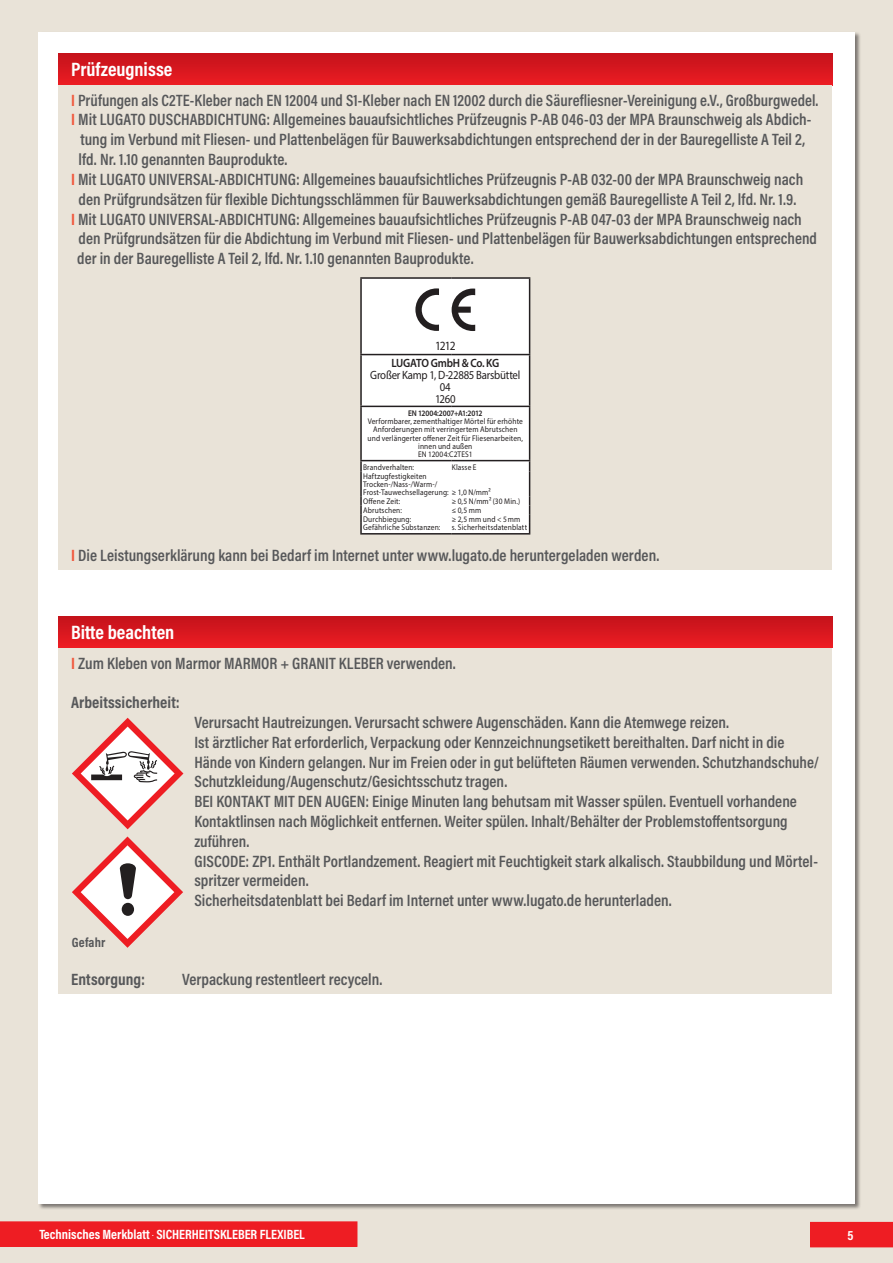
<style>
.page{position:relative;width:893px;height:1263px;background:#e9e3d8}
.page>*{position:absolute;margin:0;border:0;box-sizing:border-box;transform-origin:0 0}
.t1{font:700 19.5px "Acumin Pro Cond";color:#fff}
.t2{font:600 16.5px/19.8px "Acumin Pro Cond";color:#57585a}
.t3{font:700 16.5px "Acumin Pro Cond";letter-spacing:.005em;color:#57585a}
.t4{font:700 13.5px "Acumin Pro Cond";color:#fff}
.t5{font:700 13.5px "Acumin Pro Cond";letter-spacing:.015em;color:#57585a}
.t6{font:12.6px "Myriad Pro";color:#231f20;scale:.9 1}
.t7{font:12px/12px "Myriad Pro";letter-spacing:-.02em;color:#231f20;text-align:center;scale:.9 1}
.t8{font:600 12px "Myriad Pro";letter-spacing:-.025em;color:#231f20;scale:.9 1}
.t9{font:8.25px/8.2px "Myriad Pro";letter-spacing:.02em;color:#231f20;text-align:center;scale:.9 1}
.t10{font:600 8.25px "Myriad Pro";letter-spacing:-.015em;color:#231f20;scale:.9 1}
.s1{font-weight:700;color:#f0593e}
</style>
<div class="page">
<div style="left:38px;top:32px;width:817px;height:1171px;background:#fff"></div>
<div style="left:810px;top:1222px;width:83px;height:25px;background:#ee1d23"></div>
<div style="left:0;top:1221px;width:357px;height:26px;background:#ee1d23"></div>
<div style="left:58px;top:616px;width:774px;height:32px;background:linear-gradient(to bottom,#c2121b,#ed1d23)"></div>
<div style="left:58px;top:648px;width:774px;height:346px;background:#e9e3d8"></div>
<svg style="left:72px;top:836px;width:111px;height:112px"></svg>
<svg style="left:72px;top:718px;width:111px;height:111px"></svg>
<div style="left:58px;top:53px;width:774px;height:32px;background:linear-gradient(to bottom,#c3121b,#ea1c22)"></div>
<div style="left:58px;top:85px;width:774px;height:485px;background:#e9e3d8"></div>
<hr style="left:360px;top:277px;width:92px;height:2px;background:#231f20">
<hr style="left:452px;top:277px;width:78px;height:2px;background:#231f20">
<svg style="left:360px;top:278px;width:170px;height:256px;background:#ecebeb"></svg>
<p class="t1" style="left:71px;top:57px;width:103px">Prüfzeugnisse</p>
<p class="t2" style="left:71px;top:90px;width:749px"><span class="s1">I</span> Prüfungen als C2TE-Kleber nach EN 12004 und S1-Kleber nach EN 12002 durch die Säurefliesner-Vereinigung e.V., Großburgwedel.</p>
<p class="t2" style="left:71px;top:109px;width:742px"><span class="s1">I</span> Mit LUGATO DUSCHABDICHTUNG: Allgemeines bauaufsichtliches Prüfzeugnis P-AB 046-03 der MPA Braunschweig als Abdich-</p>
<p class="t2" style="left:80px;top:129px;width:726px">tung im Verbund mit Fliesen- und Plattenbelägen für Bauwerksabdichtungen entsprechend der in der Bauregelliste A Teil 2,</p>
<p class="t2" style="left:79px;top:149px;width:210px">lfd. Nr. 1.10 genannten Bauprodukte.</p>
<p class="t2" style="left:71px;top:169px;width:734px"><span class="s1">I</span> Mit LUGATO UNIVERSAL-ABDICHTUNG: Allgemeines bauaufsichtliches Prüfzeugnis P-AB 032-00 der MPA Braunschweig nach</p>
<p class="t2" style="left:79px;top:189px;width:719px">den Prüfgrundsätzen für flexible Dichtungsschlämmen für Bauwerksabdichtungen gemäß Bauregelliste A Teil 2, lfd. Nr. 1.9.</p>
<p class="t2" style="left:71px;top:208px;width:732px"><span class="s1">I</span> Mit LUGATO UNIVERSAL-ABDICHTUNG: Allgemeines bauaufsichtliches Prüfzeugnis P-AB 047-03 der MPA Braunschweig nach</p>
<p class="t2" style="left:79px;top:228px;width:740px">den Prüfgrundsätzen für die Abdichtung im Verbund mit Fliesen- und Plattenbelägen für Bauwerksabdichtungen entsprechend</p>
<p class="t2" style="left:77px;top:248px;width:398px">der in der Bauregelliste A Teil 2, lfd. Nr. 1.10 genannten Bauprodukte.</p>
<p class="t6" style="left:435px;top:338px;width:24px">1212</p>
<p class="t8" style="left:391px;top:355px;width:121px">LUGATO GmbH &amp; Co. KG</p>
<p class="t7" style="left:370px;top:369px;width:168px">Großer Kamp 1, D-22885 Barsbüttel<br>04<br>1260</p>
<p class="t10" style="left:408px;top:408px;width:84px">EN 12004:2007+A1:2012</p>
<p class="t9" style="left:368px;top:417px;width:174px">Verformbarer, zementhaltiger Mörtel für erhöhte Anforderungen mit verringertem Abrutschen und verlängerter offener Zeit für Fliesenarbeiten, innen und außen<br>EN 12004:C2TES1</p>
<p class="t9" style="left:363px;top:463px;width:58px">Brandverhalten:</p>
<p class="t9" style="left:452px;top:463px;width:29px">Klasse E</p>
<p class="t9" style="left:363px;top:472px;width:143px;text-align:left">Haftzugfestigkeiten<br>Trocken-/Nass-/Warm-/<br>Frost-Tauwechsellagerung: ≥ 1,0 N/mm²<br>Offene Zeit:</p>
<p class="t9" style="left:452px;top:497px;width:78px">≥ 0,5 N/mm² (30 Min.)</p>
<p class="t9" style="left:363px;top:506px;width:45px">Abrutschen:</p>
<p class="t9" style="left:452px;top:506px;width:34px">≤ 0,5 mm</p>
<p class="t9" style="left:363px;top:515px;width:55px">Durchbiegung:</p>
<p class="t9" style="left:452px;top:515px;width:78px">≥ 2,5 mm und &lt; 5mm</p>
<p class="t9" style="left:363px;top:523px;width:87px">Gefährliche Substanzen:</p>
<p class="t9" style="left:452px;top:523px;width:85px">s. Sicherheitsdatenblatt</p>
<p class="t2" style="left:71px;top:545px;width:590px"><span class="s1">I</span> Die Leistungserklärung kann bei Bedarf im Internet unter www.lugato.de heruntergeladen werden.</p>
<p class="t1" style="left:71px;top:620px;width:105px">Bitte beachten</p>
<p class="t2" style="left:71px;top:653px;width:386px"><span class="s1">I</span> Zum Kleben von Marmor MARMOR + GRANIT KLEBER verwenden.</p>
<p class="t3" style="left:71px;top:692px;width:110px">Arbeitssicherheit:</p>
<p class="t2" style="left:194px;top:712px;width:626px">Verursacht Hautreizungen. Verursacht schwere Augenschäden. Kann die Atemwege reizen.<br>Ist ärztlicher Rat erforderlich, Verpackung oder Kennzeichnungsetikett bereithalten. Darf nicht in die Hände von Kindern gelangen. Nur im Freien oder in gut belüfteten Räumen verwenden. Schutzhandschuhe/ Schutzkleidung/Augenschutz/Gesichtsschutz tragen.<br>BEI KONTAKT MIT DEN AUGEN: Einige Minuten lang behutsam mit Wasser spülen. Eventuell vorhandene Kontaktlinsen nach Möglichkeit entfernen. Weiter spülen. Inhalt/Behälter der Problemstoffentsorgung zuführen.<br>GISCODE: ZP1. Enthält Portlandzement. Reagiert mit Feuchtigkeit stark alkalisch. Staubbildung und Mörtel&shy;spritzer vermeiden.<br>Sicherheitsdatenblatt bei Bedarf im Internet unter www.lugato.de herunterladen.</p>
<p class="t5" style="left:72px;top:934px;width:35px">Gefahr</p>
<p class="t3" style="left:71px;top:969px;width:76px">Entsorgung:</p>
<p class="t2" style="left:182px;top:969px;width:202px">Verpackung restentleert recyceln.</p>
<p class="t4" style="left:39px;top:1225px;width:267px">Technisches Merkblatt <sup>•</sup> SICHERHEITSKLEBER FLEXIBEL</p>
<p class="t4" style="left:847px;top:1226px;width:8px">5</p>
</div>
